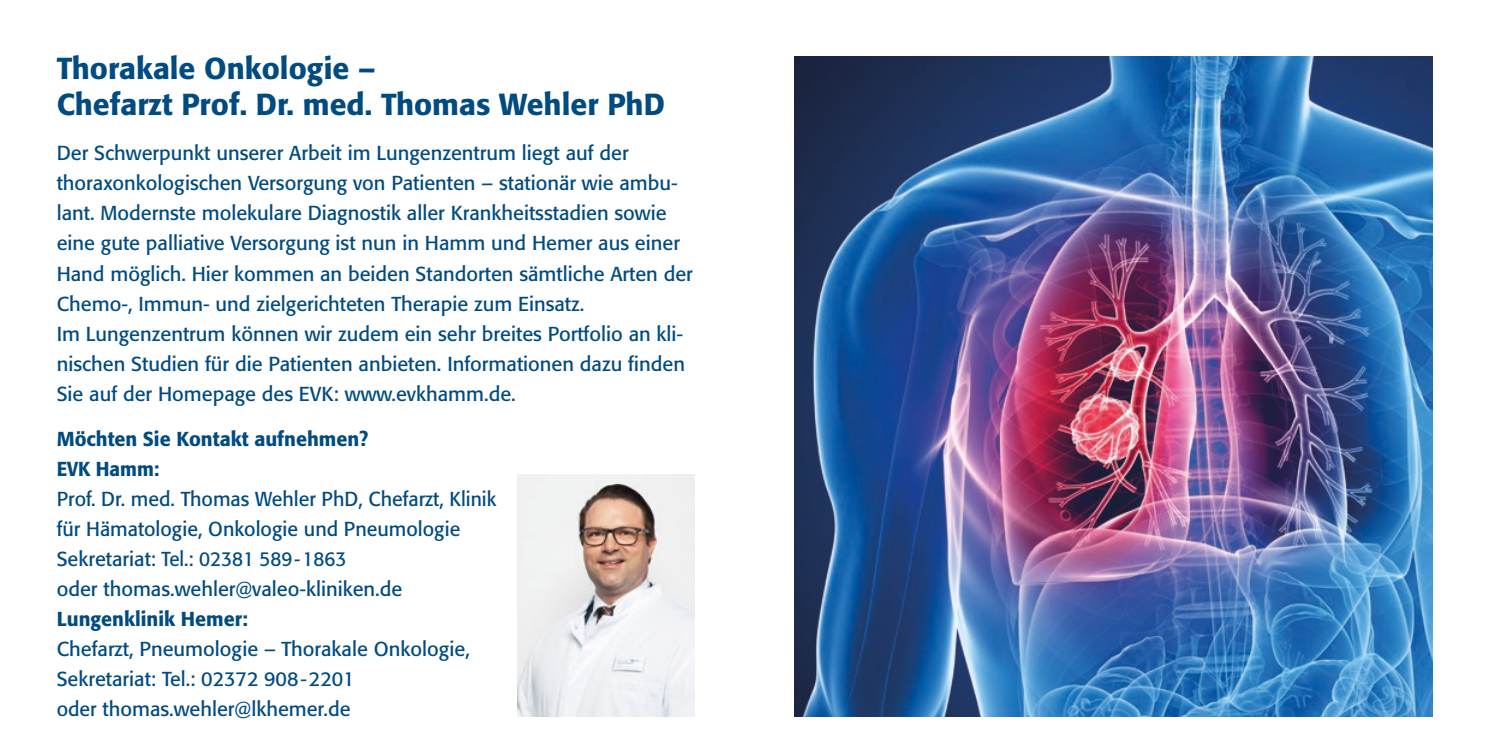
<style>
.page{position:relative;width:1489px;height:745px;background:#fff}
.page>*{position:absolute;margin:0;border:0;box-sizing:border-box;transform-origin:0 0}
.t1{font:500 30px/36px "Formata BQ";color:#004b82}
.t2{font:20px/30px "Formata BQ";color:#004b82}
.t3{font:500 20px/30px "Formata BQ";color:#004b82}
</style>
<div class="page">
<img style="left:517px;top:474px;width:177px;height:241px">
<img style="left:794px;top:57px;width:637px;height:658px">
<h1 class="t1" style="left:57px;top:50px;width:609px">Thorakale Onkologie –<br>Chefarzt Prof. Dr. med. Thomas Wehler PhD</h1>
<p class="t2" style="left:57px;top:138px;width:637px">Der Schwerpunkt unserer Arbeit im Lungenzentrum liegt auf der thoraxonkologischen Versorgung von Patienten – stationär wie ambu&shy;lant. Modernste molekulare Diagnostik aller Krankheitsstadien sowie eine gute palliative Versorgung ist nun in Hamm und Hemer aus einer Hand möglich. Hier kommen an beiden Standorten sämtliche Arten der Chemo-, Immun- und zielgerichteten Therapie zum Einsatz.<br>Im Lungenzentrum können wir zudem ein sehr breites Portfolio an kli&shy;nischen Studien für die Patienten anbieten. Informationen dazu finden Sie auf der Homepage des EVK: www.evkhamm.de.</p>
<p class="t3" style="left:57px;top:423px;width:313px">Möchten Sie Kontakt aufnehmen?<br>EVK Hamm:</p>
<p class="t2" style="left:57px;top:483px;width:441px">Prof. Dr. med. Thomas Wehler PhD, Chefarzt, Klinik für Hämatologie, Onkologie und Pneumologie Sekretariat: Tel.: 02381 589-1863<br>oder thomas.wehler@valeo-kliniken.de</p>
<p class="t3" style="left:57px;top:603px;width:193px">Lungenklinik Hemer:</p>
<p class="t2" style="left:57px;top:633px;width:415px">Chefarzt, Pneumologie – Thorakale Onkologie,<br>Sekretariat: Tel.: 02372 908-2201<br>oder thomas.wehler@lkhemer.de</p>
</div>
